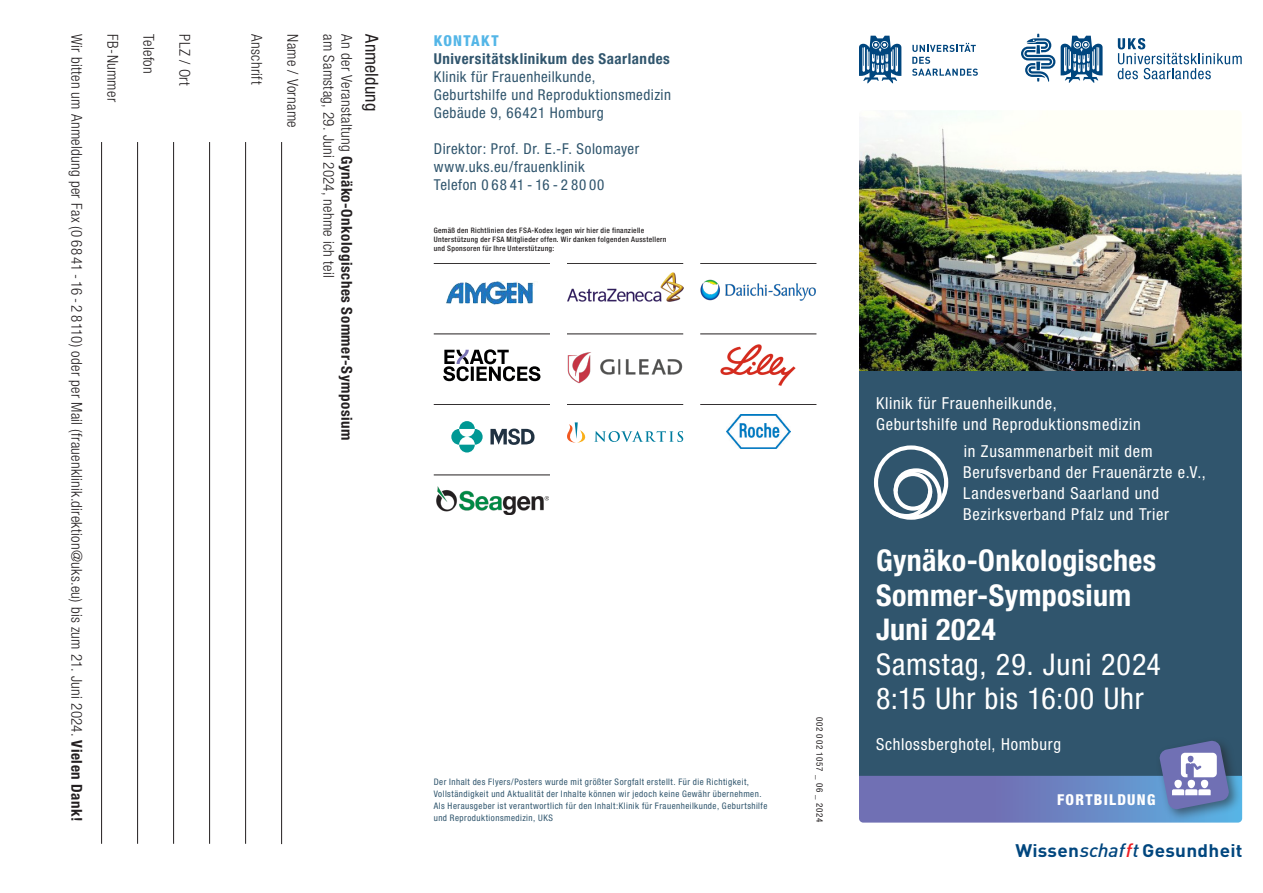
<style>
.page{position:relative;width:1263px;height:893px;background:#fff}
.page>*{position:absolute;margin:0;border:0;box-sizing:border-box;transform-origin:0 0}
.A-Headline_2{font:700 condensed 30px/34.5px "Helvetica Neue LT Pro";letter-spacing:.01em;color:#fff}
.A-Datum_und_Uhrzeit{font:condensed 30px/34.5px "Helvetica Neue LT Pro";letter-spacing:.025em;color:#fff}
.t1{font:700 18px "DIN Pro";letter-spacing:.015em;color:#00467e;scale:1.06 1}
.C-Headline_Antwortkarte{font:condensed 18px "Helvetica Neue LT Pro";letter-spacing:.01em;color:#231f20}
.A-Klinik{font:condensed 16.5px/21px "Helvetica Neue LT Pro";letter-spacing:.04em;color:#fff}
.A-Veranstaltungsort_Weiss{font:condensed 16.5px "Helvetica Neue LT Pro";letter-spacing:.04em;color:#fff}
.C-Fließtext_Antwortkarte{font:300 condensed 15px "Helvetica Neue LT Pro";letter-spacing:.02em;color:#231f20}
.B-Rückseite_Adresstext{font:condensed 15px "Helvetica Neue LT Pro";letter-spacing:.035em;color:#30556d}
.B-Rückseite_Adresstext-2{font:700 condensed 15px/18px "Helvetica Neue LT Pro";letter-spacing:.035em;color:#30556d}
.C-Fließtext_Antwortkarte-2{font:700 condensed 15px "Helvetica Neue LT Pro";letter-spacing:.035em;color:#231f20}
.A-Dokumenttyp{font:800 condensed 15px "Helvetica Neue LT Pro";letter-spacing:.085em;color:#fff}
.B-Kategorie{font:800 condensed 15px "Helvetica Neue LT Pro";letter-spacing:.085em;color:#54b6e7}
.B-Rückseite_Adresstext-3{font:condensed 9px/12px "Helvetica Neue LT Pro";letter-spacing:.05em;color:#30556d}
.A-Dokumentennummer{font:condensed 9px "Helvetica Neue LT Pro";letter-spacing:.09em;color:#231f20}
.B-Sponsorentext{font:500 condensed 7.5px/9px "Helvetica Neue LT Pro";letter-spacing:.04em;color:#231f20}
.s1{font-weight:300}
.s2{font-weight:700}
.s3{font-weight:400}
.s4{font-weight:500;font-style:italic;font-size:19.05px}
.s5{font-weight:500;font-style:italic;font-size:19.05px;color:#ee1d23}
</style>
<div class="page">
<img style="left:859px;top:111px;width:383px;height:260px">
<div style="left:859px;top:371px;width:383px;height:405px;background:#30556d"></div>
<div style="left:874px;top:445px;width:74px;height:75px;border:4px solid #fff;border-radius:50%"></div>
<svg style="left:885px;top:466px;width:59px;height:54px"></svg>
<hr style="left:281px;top:142px;width:1px;height:702px;background:#231f20">
<hr style="left:245px;top:142px;width:1px;height:702px;background:#231f20">
<hr style="left:209px;top:142px;width:1px;height:702px;background:#231f20">
<hr style="left:173px;top:142px;width:1px;height:702px;background:#231f20">
<hr style="left:137px;top:142px;width:1px;height:702px;background:#231f20">
<hr style="left:101px;top:142px;width:1px;height:702px;background:#231f20">
<svg style="left:859px;top:741px;width:383px;height:82px"></svg>
<img style="left:446px;top:281px;width:89px;height:23px">
<hr style="left:434px;top:263px;width:116px;height:1px;background:#231f20">
<img style="left:567px;top:272px;width:116px;height:30px">
<hr style="left:567px;top:263px;width:116px;height:1px;background:#231f20">
<svg style="left:567px;top:422px;width:116px;height:21px"></svg>
<hr style="left:567px;top:404px;width:116px;height:1px;background:#231f20">
<svg style="left:443px;top:349px;width:97px;height:32px"></svg>
<hr style="left:434px;top:334px;width:116px;height:1px;background:#231f20">
<svg style="left:451px;top:429px;width:16px;height:16px"></svg>
<svg style="left:467px;top:429px;width:16px;height:16px"></svg>
<svg style="left:459px;top:421px;width:16px;height:8px"></svg>
<svg style="left:459px;top:445px;width:16px;height:7px"></svg>
<svg style="left:490px;top:428px;width:45px;height:17px"></svg>
<hr style="left:434px;top:404px;width:116px;height:1px;background:#231f20">
<img style="left:437px;top:486px;width:111px;height:28px">
<hr style="left:434px;top:475px;width:116px;height:1px;background:#231f20">
<img style="left:726px;top:415px;width:64px;height:33px">
<hr style="left:700px;top:404px;width:116px;height:1px;background:#231f20">
<img style="left:567px;top:352px;width:116px;height:32px">
<hr style="left:567px;top:334px;width:116px;height:1px;background:#231f20">
<img style="left:720px;top:344px;width:76px;height:42px">
<hr style="left:700px;top:334px;width:116px;height:1px;background:#231f20">
<img style="left:700px;top:280px;width:116px;height:21px">
<hr style="left:700px;top:263px;width:116px;height:1px;background:#231f20">
<svg style="left:859px;top:36px;width:42px;height:47px"></svg>
<svg style="left:912px;top:43px;width:66px;height:33px"></svg>
<svg style="left:1118px;top:38px;width:124px;height:41px"></svg>
<svg style="left:1061px;top:36px;width:41px;height:47px"></svg>
<svg style="left:1021px;top:34px;width:34px;height:48px"></svg>
<p class="C-Fließtext_Antwortkarte-2" style="left:356px;top:34px;width:408px;rotate:90deg"><span class="s1">An der Veranstaltung</span> Gynäko-Onkologisches Sommer-Symposium</p>
<p class="C-Headline_Antwortkarte" style="left:382px;top:34px;width:78px;rotate:90deg">Anmeldung</p>
<p class="C-Fließtext_Antwortkarte" style="left:85px;top:34px;width:789px;rotate:90deg">Wir bitten um Anmeldung per Fax (068 41 - 16 - 2 8110) oder per Mail (frauenklinik.direktion@uks.eu) bis zum 21. Juni 2024. <span class="s2">Vielen Dank!</span></p>
<p class="C-Fließtext_Antwortkarte" style="left:121px;top:34px;width:69px;rotate:90deg">FB-Nummer</p>
<p class="C-Fließtext_Antwortkarte" style="left:157px;top:34px;width:41px;rotate:90deg">Telefon</p>
<p class="C-Fließtext_Antwortkarte" style="left:193px;top:34px;width:53px;rotate:90deg">PLZ / Ort</p>
<p class="C-Fließtext_Antwortkarte" style="left:265px;top:34px;width:52px;rotate:90deg">Anschrift</p>
<p class="C-Fließtext_Antwortkarte" style="left:301px;top:34px;width:95px;rotate:90deg">Name / Vorname</p>
<p class="C-Fließtext_Antwortkarte" style="left:337px;top:34px;width:245px;rotate:90deg">am Samstag, 29. Juni 2024, nehme ich teil</p>
<p class="B-Kategorie" style="left:434px;top:32px;width:66px">KONTAKT</p>
<p class="B-Rückseite_Adresstext-2" style="left:434px;top:50px;width:238px">Universitätsklinikum des Saarlandes<br><span class="s3">Klinik für Frauenheilkunde,</span></p>
<p class="B-Rückseite_Adresstext" style="left:434px;top:86px;width:239px">Geburtshilfe und Reproduktionsmedizin</p>
<p class="B-Rückseite_Adresstext" style="left:434px;top:104px;width:172px">Gebäude 9, 66421 Homburg</p>
<p class="B-Rückseite_Adresstext" style="left:434px;top:140px;width:207px">Direktor: Prof. Dr. E.-F. Solomayer</p>
<p class="B-Rückseite_Adresstext" style="left:434px;top:158px;width:152px">www.uks.eu/frauenklinik</p>
<p class="B-Rückseite_Adresstext" style="left:434px;top:176px;width:172px">Telefon 0 68 41- 16-2 80 00</p>
<p class="B-Sponsorentext" style="left:434px;top:225px;width:234px">Gemäß den Richtlinien des FSA-Kodex legen wir hier die finanzielle<br>Unterstützung der FSA Mitglieder offen. Wir danken folgenden Ausstellern und Sponsoren für Ihre Unterstützung:</p>
<p class="B-Rückseite_Adresstext-3" style="left:434px;top:776px;width:335px">Der Inhalt des Flyers/Posters wurde mit größter Sorgfalt erstellt. Für die Richtigkeit, Vollständigkeit und Aktualität der Inhalte können wir jedoch keine Gewähr übernehmen.<br>Als Herausgeber ist verantwortlich für den Inhalt:Klinik für Frauenheilkunde, Geburtshilfe und Reproduktionsmedizin, UKS</p>
<p class="A-Dokumentennummer" style="left:825px;top:716px;width:108px;rotate:90deg">002 002 1057 _ 06 _ 2024</p>
<p class="A-Klinik" style="left:876px;top:392px;width:182px">Klinik für Frauenheilkunde,</p>
<p class="A-Klinik" style="left:876px;top:413px;width:266px">Geburtshilfe und Reproduktionsmedizin</p>
<p class="A-Klinik" style="left:963px;top:440px;width:244px">in Zusammenarbeit mit dem<br>Berufsverband der Frauenärzte e.V.,<br>Landesverband Saarland und<br>Bezirksverband Pfalz und Trier</p>
<p class="A-Headline_2" style="left:876px;top:543px;width:282px">Gynäko-Onkologisches<br>Sommer-Symposium<br>Juni 2024</p>
<p class="A-Datum_und_Uhrzeit" style="left:876px;top:647px;width:286px">Samstag, 29. Juni 2024<br>8:15 Uhr bis 16:00 Uhr</p>
<p class="A-Veranstaltungsort_Weiss" style="left:876px;top:735px;width:186px">Schlossberghotel, Homburg</p>
<p class="A-Dokumenttyp" style="left:1057px;top:790px;width:100px">FORTBILDUNG</p>
<p class="t1" style="left:1015px;top:838px;width:216px">Wissen<span class="s4">schaf</span><span class="s5">f</span><span class="s4">t</span> Gesundheit</p>
</div>
